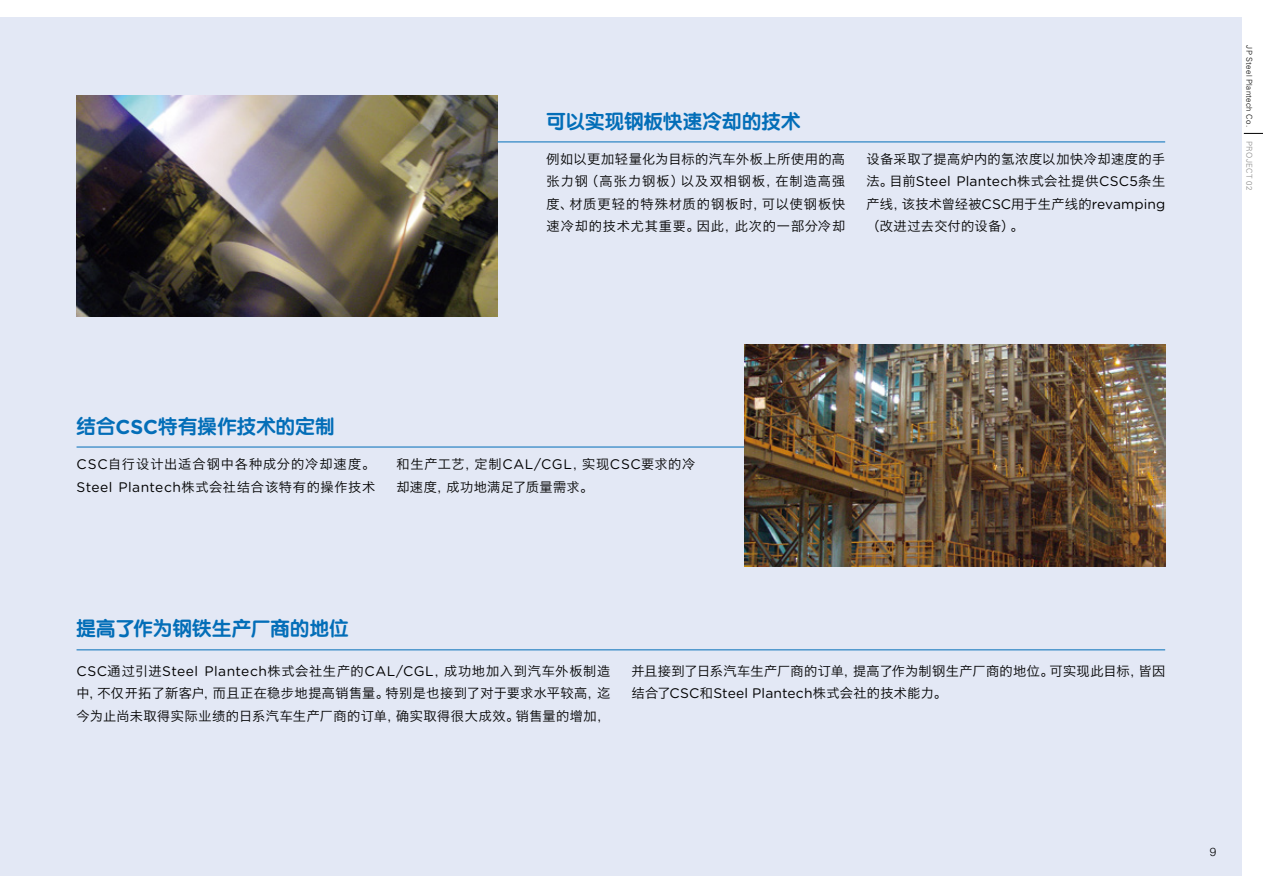
<style>
.page{position:relative;width:1263px;height:893px;background:#fff}
.page>*{position:absolute;margin:0;border:0;box-sizing:border-box;transform-origin:0 0}
.t1{font:19.2px "ST Yuanti SC Bold";letter-spacing:.02em;color:#036eb8}
.t2{font:13.8px "Gotham Rounded";letter-spacing:.015em;color:#000}
.t3{font:13.2px/22.4px "Hiragino Sans GB W3";letter-spacing:.04em;color:#000;text-align:justify}
.t4{font:13.2px/22.4px "Hiragino Sans GB W3";letter-spacing:.065em;color:#000}
.t5{font:13.2px/22.4px "Hiragino Sans GB W3";letter-spacing:.02em;color:#000}
.t6{font:300 11.7px "Helvetica Neue LT Std";color:#000}
.t7{font:300 7.95px "Univers LT Std";letter-spacing:.04em;color:#000}
.t8{font:300 7.95px "Univers LT Std";letter-spacing:.05em;color:#898989}
.s1{font-family:"Hiragino Sans GB W3";font-size:13.2px}
.s2{font-family:"Gotham Rounded";font-size:13.8px}
.s3{font-family:"Gotham Rounded";font-weight:700;font-size:20.1px}
</style>
<div class="page">
<svg style="left:1244px;top:133px;width:19px;height:1px"></svg>
<div style="left:0;top:17px;width:1242px;height:859px;background:#e3e8f5"></div>
<img style="left:744px;top:345px;width:421px;height:221px">
<img style="left:77px;top:96px;width:420px;height:221px">
<hr style="left:77px;top:447px;width:667px;height:1px;background:#036eb8">
<hr style="left:497px;top:142px;width:668px;height:1px;background:#036eb8">
<hr style="left:77px;top:650px;width:1088px;height:1px;background:#036eb8">
<h1 class="t1" style="left:546px;top:109px;width:255px">可以实现钢板快速冷却的技术</h1>
<p class="t3" style="left:546px;top:148px;width:300px">例如以更加轻量化为目标的汽车外板上所使用的高张力钢（高张力钢板）以及双相钢板，在制造高强度、材质更轻的特殊材质的钢板时，可以使钢板快速冷却的技术尤其重要。因此，此次的一部分冷却</p>
<p class="t3" style="left:866px;top:148px;width:300px">设备采取了提高炉内的氢浓度以加快冷却速度的手</p>
<p class="t2" style="left:866px;top:172px;width:300px"><span class="s1">法。目前</span>Steel Plantech<span class="s1">株式会社提供</span>CSC5<span class="s1">条生</span></p>
<p class="t5" style="left:866px;top:192px;width:300px">产线，该技术曾经被<span class="s2">CSC</span>用于生产线的<span class="s2">revamping</span>（改进过去交付的设备）。</p>
<p class="t7" style="left:1254px;top:45px;width:83px;rotate:90deg">JP Steel Plantech Co.</p>
<p class="t8" style="left:1254px;top:141px;width:51px;rotate:90deg">PROJECT 02</p>
<h1 class="t1" style="left:77px;top:414px;width:259px">结合<span class="s3">CSC</span>特有操作技术的定制</h1>
<p class="t4" style="left:77px;top:453px;width:300px"><span class="s2">CSC</span>自行设计出适合钢中各种成分的冷却速度。<br><span class="s2">Steel Plantech</span>株式会社结合该特有的操作技术</p>
<p class="t3" style="left:396px;top:453px;width:300px">和生产工艺，定制<span class="s2">CAL/CGL</span>，实现<span class="s2">CSC</span>要求的冷却速度，成功地满足了质量需求。</p>
<h1 class="t1" style="left:77px;top:616px;width:273px">提高了作为钢铁生产厂商的地位</h1>
<p class="t3" style="left:77px;top:660px;width:535px"><span class="s2">CSC</span>通过引进<span class="s2">Steel Plantech</span>株式会社生产的<span class="s2">CAL/CGL</span>，成功地加入到汽车外板制造中，不仅开拓了新客户，而且正在稳步地提高销售量。特别是也接到了对于要求水平较高，迄今为止尚未取得实际业绩的日系汽车生产厂商的订单，确实取得很大成效。销售量的增加，</p>
<p class="t3" style="left:631px;top:660px;width:535px">并且接到了日系汽车生产厂商的订单，提高了作为制钢生产厂商的地位。可实现此目标，皆因</p>
<p class="t2" style="left:631px;top:684px;width:317px"><span class="s1">结合了</span>CSC<span class="s1">和</span>Steel Plantech<span class="s1">株式会社的技术能力。</span></p>
<p class="t6" style="left:1210px;top:845px;width:8px">9</p>
</div>
